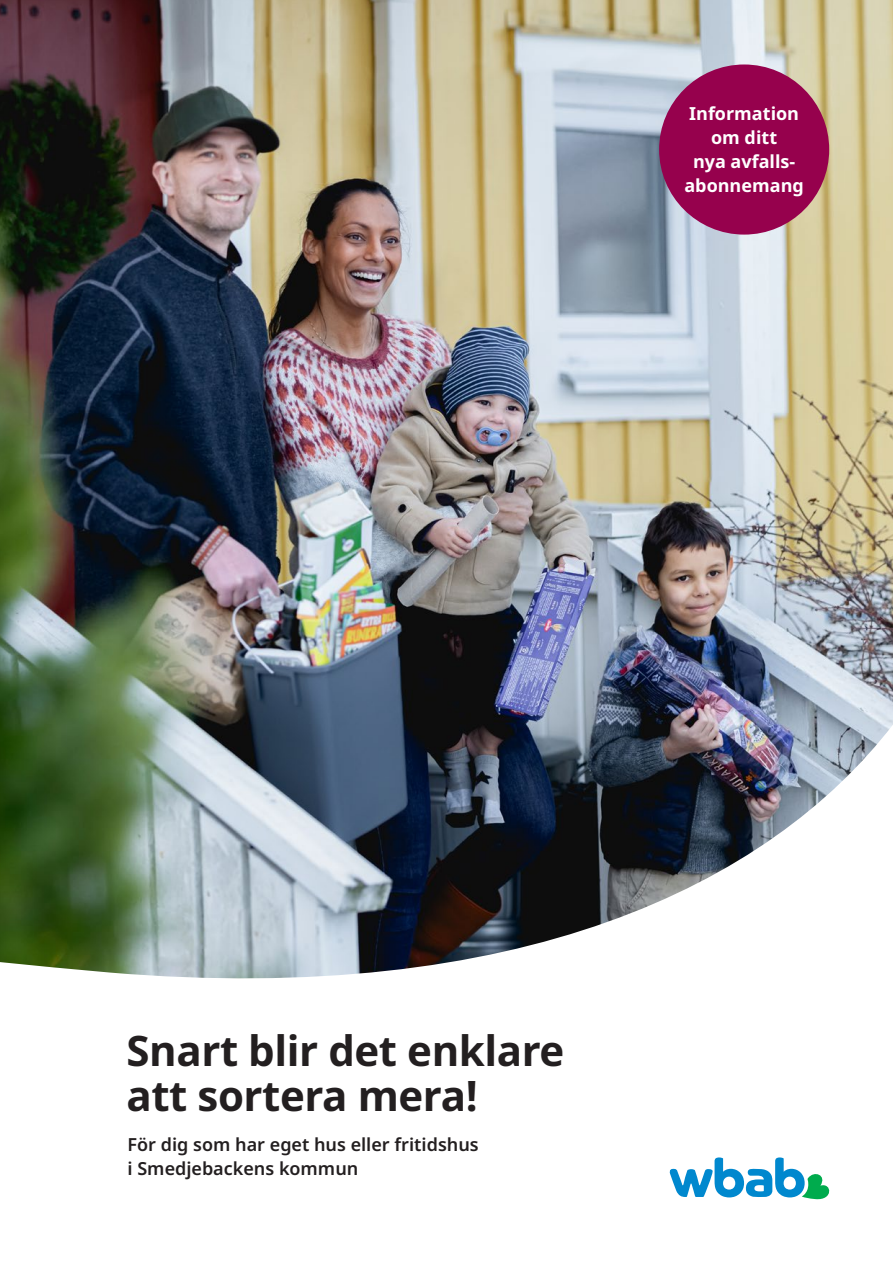
<style>
.page{position:relative;width:893px;height:1263px;background:#fff}
.page>*{position:absolute;margin:0;border:0;box-sizing:border-box;transform-origin:0 0}
.Text_framsida{font:700 42px/45px "Noto Sans";letter-spacing:-.01em;color:#231f20}
.Rubrik_2_omslag{font:600 18px/23.2px "Noto Sans";color:#231f20}
.text_i_cirkel{font:700 18px/24px "Noto Sans";color:#fff;text-align:center}
</style>
<div class="page">
<svg style="left:670px;top:1157px;width:159px;height:42px"></svg>
<img style="left:0;top:0;width:893px;height:979px">
<div style="left:659px;top:64px;width:170px;height:171px;background:#96014d;border-radius:50%"></div>
<p class="text_i_cirkel" style="left:684px;top:102px;width:121px">Information om ditt<br>nya avfalls&shy;abonnemang</p>
<p class="Text_framsida" style="left:126px;top:1029px;width:439px">Snart blir det enklare att sortera mera!</p>
<p class="Rubrik_2_omslag" style="left:128px;top:1133px;width:353px">För dig som har eget hus eller fritidshus i Smedjebackens kommun</p>
</div>
